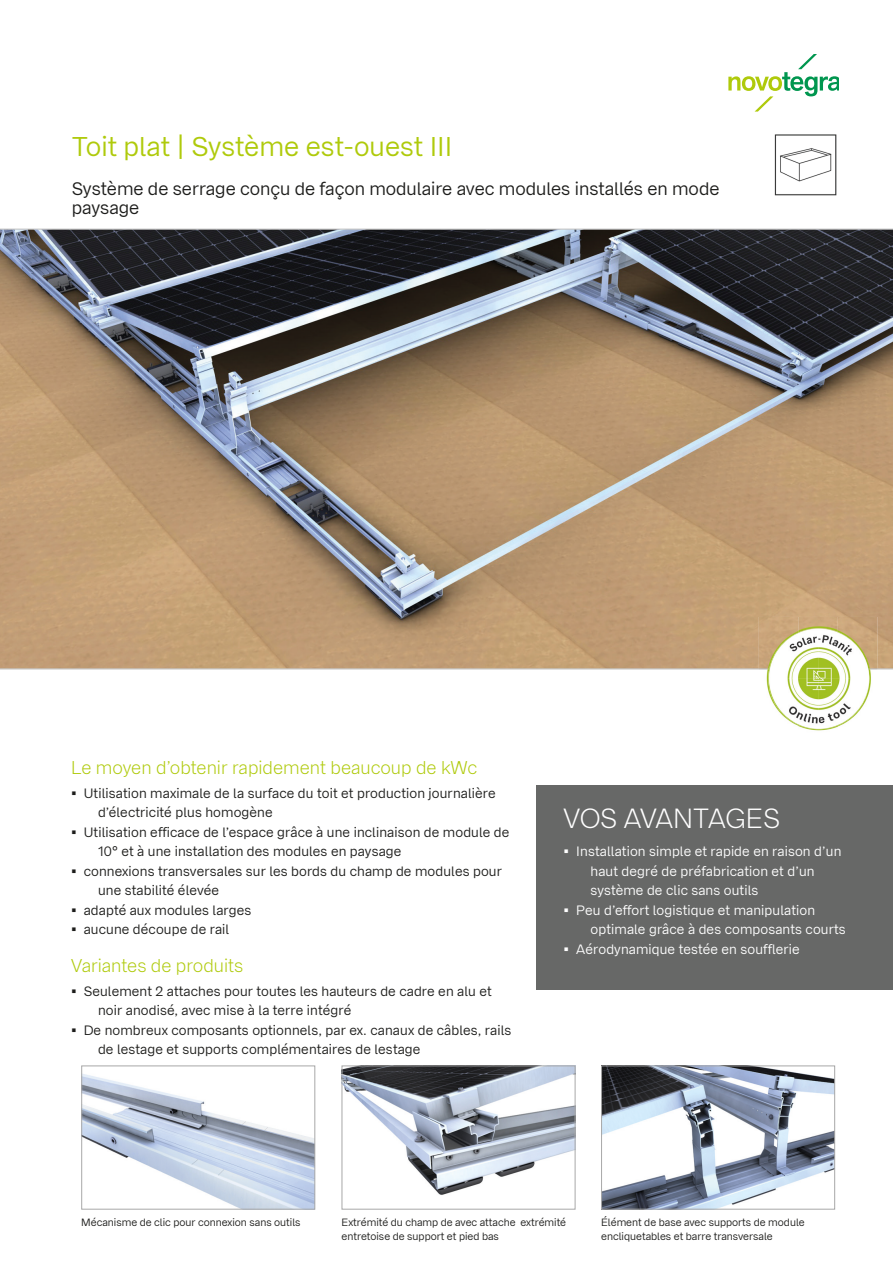
<style>
.page{position:relative;width:893px;height:1263px;background:#fff}
.page>*{position:absolute;margin:0;border:0;box-sizing:border-box;transform-origin:0 0}
.t1{font:27px "Bay Wa Sans";color:#afca0b}
.t2{font:300 27px "Bay Wa Sans";color:#fff}
.t3{font:18px/19.5px "Bay Wa Sans";color:#1d1d1b}
.t4{font:300 18px "Bay Wa Sans";color:#afca0b}
.t5{font:13.5px/19.5px "Bay Wa Sans";letter-spacing:.01em;color:#1d1d1b}
.t6{font:13.5px/19.5px "Bay Wa Sans";letter-spacing:.01em;color:#fff}
.t7{font:10.5px/13.5px "Bay Wa Sans";color:#1d1d1b}
</style>
<div class="page">
<svg style="left:728px;top:54px;width:111px;height:58px"></svg>
<div style="left:537px;top:785px;width:356px;height:205px;background:#676867"></div>
<img style="left:774px;top:134px;width:63px;height:62px">
<img style="left:83px;top:1074px;width:230px;height:133px">
<div style="left:81px;top:1065px;width:234px;height:144px;border:1px solid #a8a8a8"></div>
<img style="left:344px;top:1067px;width:229px;height:128px">
<div style="left:342px;top:1065px;width:233px;height:144px;border:1px solid #a8a8a8"></div>
<img style="left:0;top:230px;width:893px;height:439px">
<hr style="left:0;top:229px;width:893px;height:1px;background:#a8a8a8">
<hr style="left:0;top:669px;width:893px;height:1px;background:#a8a8a8">
<img style="left:603px;top:1067px;width:230px;height:140px">
<div style="left:601px;top:1065px;width:234px;height:144px;border:1px solid #a8a8a8"></div>
<img style="left:759px;top:617px;width:39px;height:72px">
<img style="left:838px;top:617px;width:39px;height:76px">
<img style="left:807px;top:729px;width:23px;height:2px">
<img style="left:798px;top:617px;width:40px;height:11px">
<img style="left:759px;top:669px;width:118px;height:1px">
<img style="left:768px;top:628px;width:101px;height:101px">
<h1 class="t1" style="left:72px;top:130px;width:382px">Toit plat | Système est-ouest III</h1>
<h2 class="t3" style="left:72px;top:179px;width:649px">Système de serrage conçu de façon modulaire avec modules installés en mode paysage</h2>
<h2 class="t4" style="left:71px;top:757px;width:408px">Le moyen d’obtenir rapidement beaucoup de kWc</h2>
<p class="t5" style="left:98px;top:783px;width:399px;text-indent:-27px">• Utilisation maximale de la surface du toit et production journalière d’électricité plus homogène</p>
<p class="t5" style="left:98px;top:822px;width:413px;text-indent:-27px">• Utilisation efficace de l’espace grâce à une inclinaison de module de<br>10° et à une installation des modules en paysage</p>
<p class="t5" style="left:98px;top:861px;width:405px;text-indent:-27px">• connexions transversales sur les bords du champ de modules pour une stabilité élevée</p>
<p class="t5" style="left:71px;top:900px;width:182px">• adapté aux modules larges</p>
<p class="t5" style="left:71px;top:920px;width:160px">• aucune découpe de rail</p>
<h2 class="t4" style="left:71px;top:955px;width:174px">Variantes de produits</h2>
<p class="t5" style="left:98px;top:981px;width:395px;text-indent:-27px">• Seulement 2 attaches pour toutes les hauteurs de cadre en alu et noir anodisé, avec mise à la terre intégré</p>
<p class="t5" style="left:98px;top:1020px;width:415px;text-indent:-27px">• De nombreux composants optionnels, par ex. canaux de câbles, rails de lestage et supports complémentaires de lestage</p>
<h1 class="t2" style="left:564px;top:802px;width:218px">VOS AVANTAGES</h1>
<p class="t6" style="left:591px;top:842px;width:252px;text-indent:-27px">• Installation simple et rapide en raison d’un haut degré de préfabrication et d’un système de clic sans outils</p>
<p class="t6" style="left:591px;top:900px;width:257px;text-indent:-27px">• Peu d’effort logistique et manipulation optimale grâce à des composants courts</p>
<p class="t6" style="left:564px;top:939px;width:238px">• Aérodynamique testée en soufflerie</p>
<p class="t7" style="left:81px;top:1216px;width:221px">Mécanisme de clic pour connexion sans outils</p>
<p class="t7" style="left:342px;top:1216px;width:226px">Extrémité du champ de avec attache extrémité entretoise de support et pied bas</p>
<p class="t7" style="left:601px;top:1216px;width:205px">Élément de base avec supports de module encliquetables et barre transversale</p>
</div>
